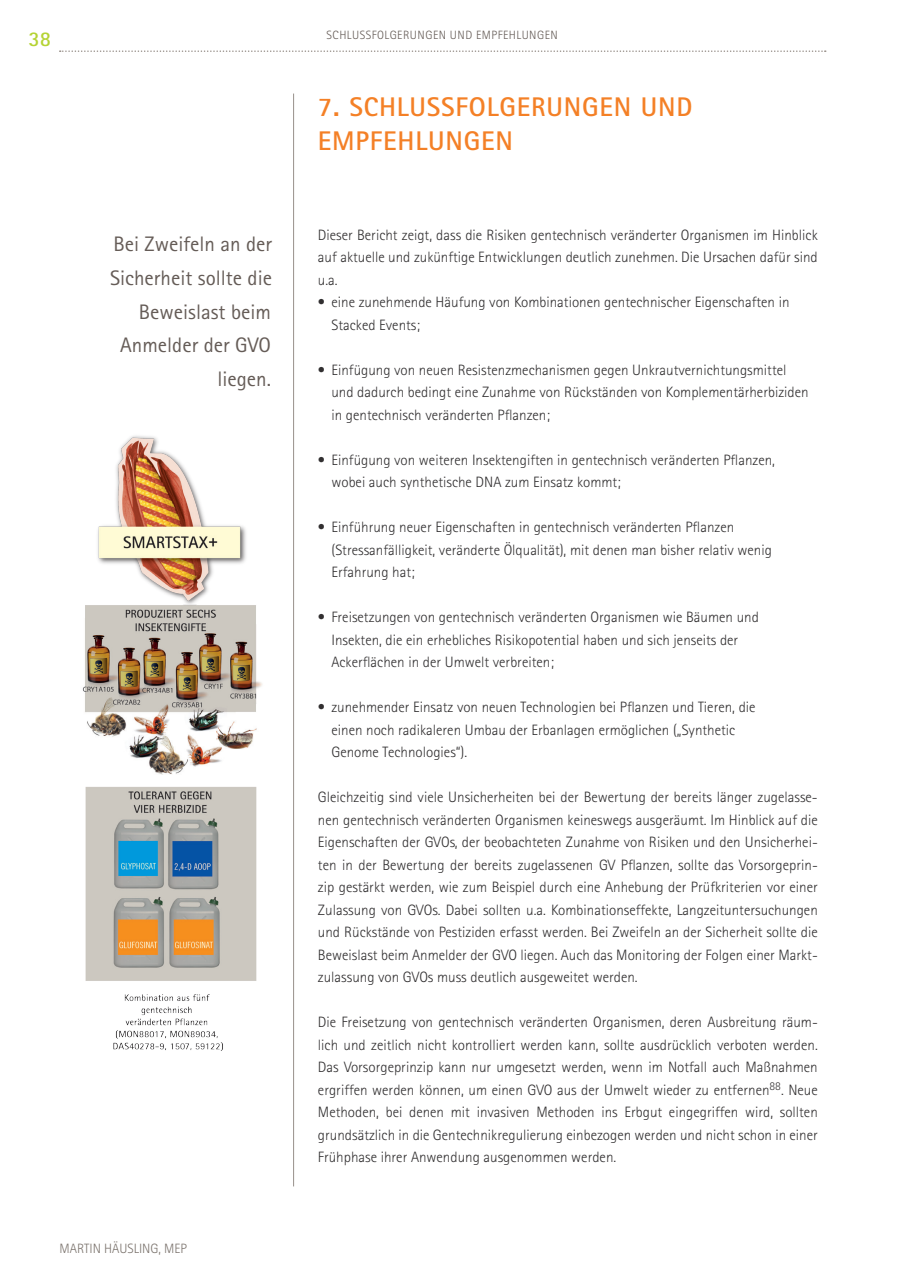
<style>
.page{position:relative;width:910px;height:1280px;background:#fff}
.page>*{position:absolute;margin:0;border:0;box-sizing:border-box;transform-origin:0 0}
.t1{font:700 27px/33.8px "Rotis Sans Serif";letter-spacing:.03em;color:#f48026}
.t2{font:21px/33.8px "Rotis Sans Serif";color:#655c57;text-align:right}
.t3{font:700 21px "Rotis Sans Serif";color:#b5d334}
.t4{font:300 15px/22.5px "Rotis Sans Serif";color:#312f30}
.t5{font:300 13.5px "Rotis Sans Serif";color:#7b736d}
.t6{font:300 12px "Rotis Sans Serif";letter-spacing:.04em;color:#655c57}
</style>
<div class="page">
<hr style="left:293px;top:94px;width:1px;height:1092px;background:#98908a">
<svg style="left:60px;top:50px;width:766px;height:2px"></svg>
<img style="left:82px;top:435px;width:180px;height:616px">
<h2 class="t3" style="left:28px;top:26px;width:24px">38</h2>
<h2 class="t2" style="left:110px;top:227px;width:164px">Bei Zweifeln an der<br>Sicherheit sollte die<br>Beweislast beim<br>Anmelder der GVO liegen.</h2>
<p class="t5" style="left:60px;top:1241px;width:129px">MARTIN HÄUSLING, MEP</p>
<p class="t6" style="left:327px;top:28px;width:233px">SCHLUSSFOLGERUNGEN UND EMPFEHLUNGEN</p>
<h1 class="t1" style="left:318px;top:90px;width:376px">7. SCHLUSSFOLGERUNGEN UND<br>EMPFEHLUNGEN</h1>
<p class="t4" style="left:318px;top:223px;width:501px;text-align:justify">Dieser Bericht zeigt, dass die Risiken gentechnisch veränderter Organismen im Hinblick auf aktuelle und zukünftige Entwicklungen deutlich zunehmen. Die Ursachen dafür sind u.a.</p>
<p class="t4" style="left:331px;top:291px;width:459px;text-indent:-14px">• eine zunehmende Häufung von Kombinationen gentechnischer Eigenschaften in<br>Stacked Events;</p>
<p class="t4" style="left:331px;top:358px;width:479px;text-indent:-14px">• Einfügung von neuen Resistenzmechanismen gegen Unkrautvernichtungsmittel und dadurch bedingt eine Zunahme von Rückständen von Komplementärherbiziden in gentechnisch veränderten Pflanzen;</p>
<p class="t4" style="left:331px;top:448px;width:445px;text-indent:-14px">• Einfügung von weiteren Insektengiften in gentechnisch veränderten Pflanzen, wobei auch synthetische DNA zum Einsatz kommt;</p>
<p class="t4" style="left:331px;top:516px;width:442px;text-indent:-14px">• Einführung neuer Eigenschaften in gentechnisch veränderten Pflanzen (Stressanfälligkeit, veränderte Ölqualität), mit denen man bisher relativ wenig<br>Erfahrung hat;</p>
<p class="t4" style="left:331px;top:606px;width:429px;text-indent:-13px">• Freisetzungen von gentechnisch veränderten Organismen wie Bäumen und<br>Insekten, die ein erhebliches Risikopotential haben und sich jenseits der<br>Ackerflächen in der Umwelt verbreiten;</p>
<p class="t4" style="left:331px;top:696px;width:426px;text-indent:-14px">• zunehmender Einsatz von neuen Technologien bei Pflanzen und Tieren, die einen noch radikaleren Umbau der Erbanlagen ermöglichen („Synthetic<br>Genome Technologies“).</p>
<p class="t4" style="left:318px;top:786px;width:501px;text-align:justify">Gleichzeitig sind viele Unsicherheiten bei der Bewertung der bereits länger zugelasse&shy;nen gentechnisch veränderten Organismen keineswegs ausgeräumt. Im Hinblick auf die Eigenschaften der GVOs, der beobachteten Zunahme von Risiken und den Unsicherhei&shy;ten in der Bewertung der bereits zugelassenen GV Pflanzen, sollte das Vorsorgeprin&shy;zip gestärkt werden, wie zum Beispiel durch eine Anhebung der Prüfkriterien vor einer Zulassung von GVOs. Dabei sollten u.a. Kombinationseffekte, Langzeituntersuchungen und Rückstände von Pestiziden erfasst werden. Bei Zweifeln an der Sicherheit sollte die Beweislast beim Anmelder der GVO liegen. Auch das Monitoring der Folgen einer Markt&shy;zulassung von GVOs muss deutlich ausgeweitet werden.</p>
<p class="t4" style="left:318px;top:1011px;width:501px;text-align:justify">Die Freisetzung von gentechnisch veränderten Organismen, deren Ausbreitung räum&shy;lich und zeitlich nicht kontrolliert werden kann, sollte ausdrücklich verboten werden.<br>Das Vorsorgeprinzip kann nur umgesetzt werden, wenn im Notfall auch Maßnahmen ergriffen werden können, um einen GVO aus der Umwelt wieder zu entfernen<sup>88</sup>. Neue Methoden, bei denen mit invasiven Methoden ins Erbgut eingegriffen wird, sollten grundsätzlich in die Gentechnikregulierung einbezogen werden und nicht schon in einer Frühphase ihrer Anwendung ausgenommen werden.</p>
</div>
